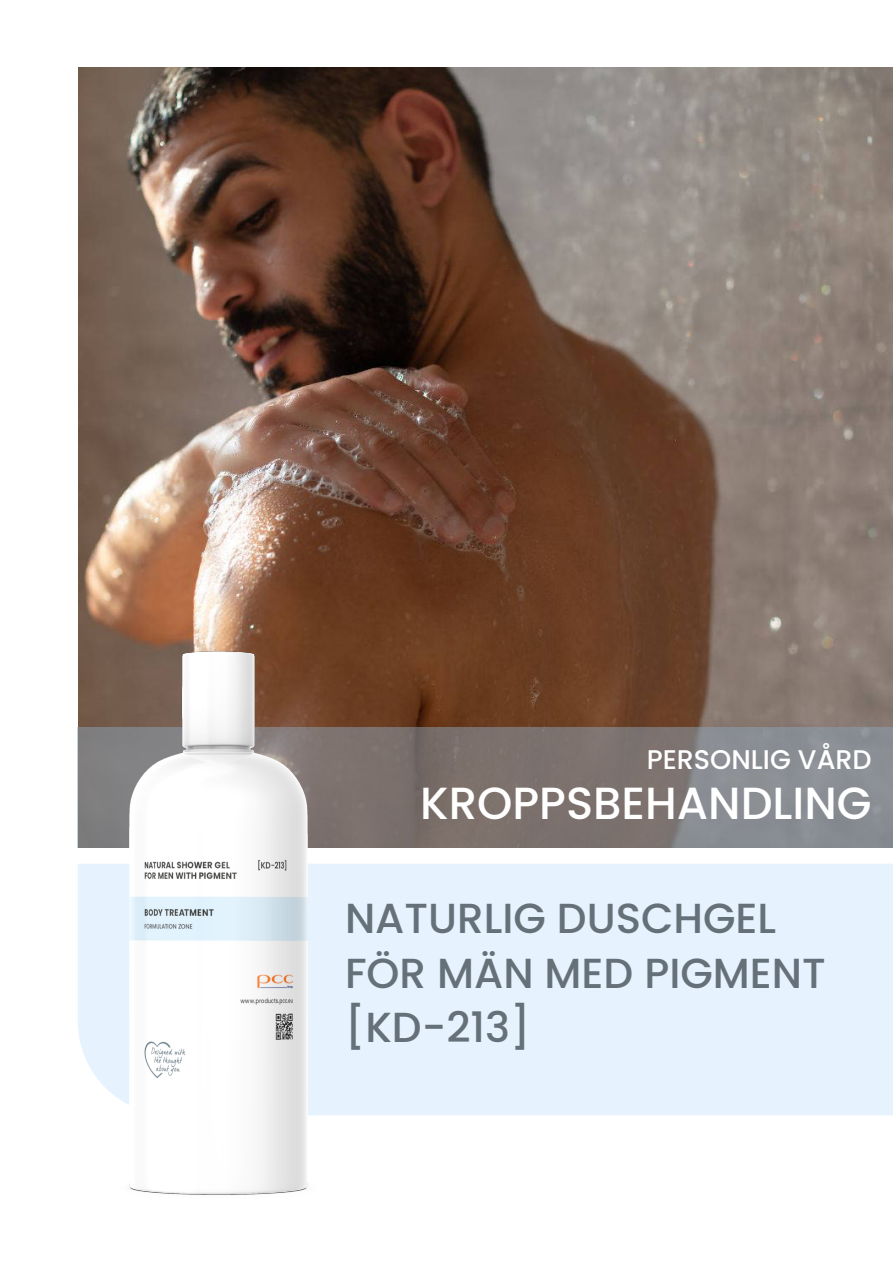
<style>
.page{position:relative;width:893px;height:1263px;background:#fff}
.page>*{position:absolute;margin:0;border:0;box-sizing:border-box;transform-origin:0 0}
.t1{font:500 45px "Poppins";color:#fff}
.t2{font:500 42px/54.6px "Poppins";color:#657079}
.t3{font:500 27px "Poppins";color:#fff}
</style>
<div class="page">
<div style="left:78px;top:864px;width:815px;height:251px;background:#e6f2fd"></div>
<img style="left:78px;top:68px;width:815px;height:658px">
<div style="left:78px;top:726px;width:815px;height:121px;background:#8ea5b9;opacity:.5"></div>
<img style="left:120px;top:644px;width:195px;height:551px">
<p class="t3" style="left:647px;top:741px;width:226px">PERSONLIG VÅRD</p>
<p class="t1" style="left:420px;top:771px;width:453px">KROPPSBEHANDLING</p>
<p class="t2" style="left:345px;top:891px;width:482px">NATURLIG DUSCHGEL<br>FÖR MÄN MED PIGMENT [KD-213]</p>
</div>
